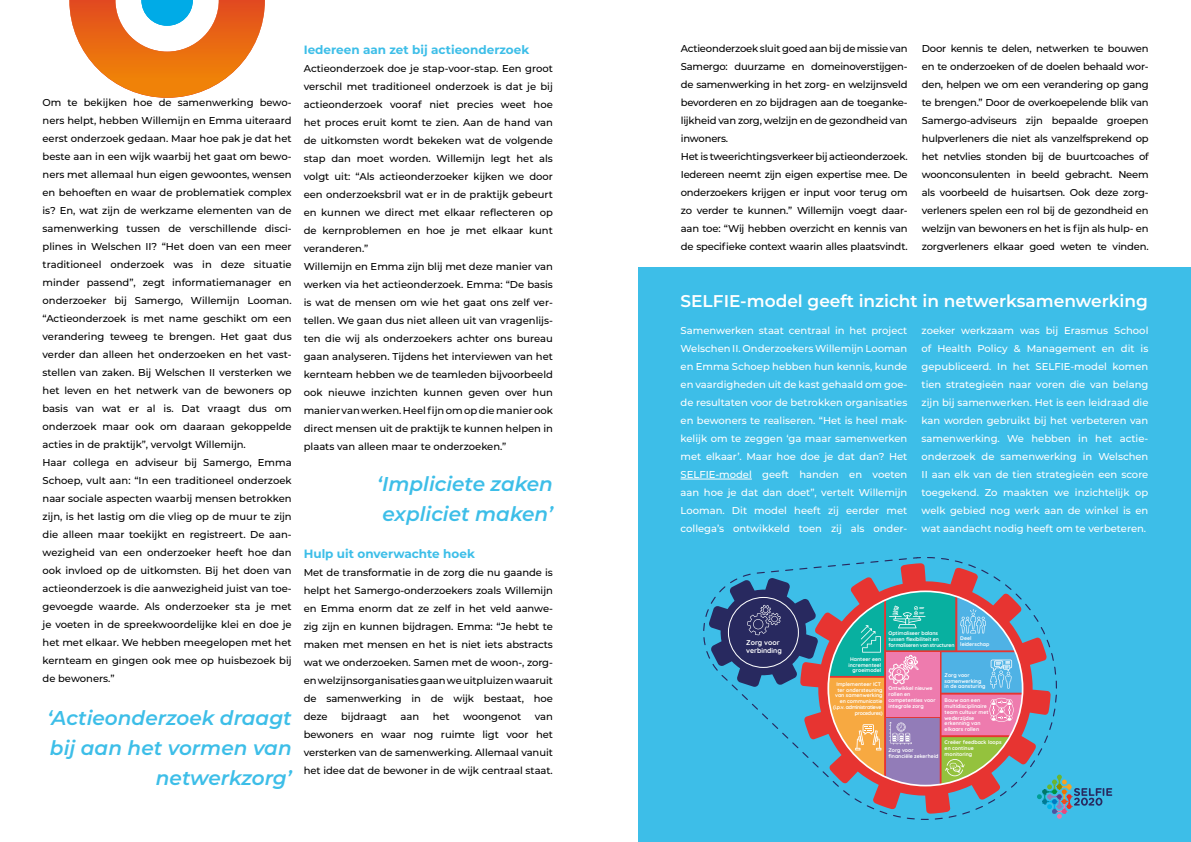
<style>
.page{position:relative;width:1191px;height:842px;background:#fff}
.page>*{position:absolute;margin:0;border:0;box-sizing:border-box;transform-origin:0 0}
.t1{font:italic 600 20px/30px "Montserrat";color:#3dbee8;text-align:right}
.t2{font:600 17px "Montserrat";color:#fff}
.t3{font:700 12px "Montserrat";color:#3dbee8}
.t4{font:500 10px/18px "Montserrat";color:#000;text-align:justify}
.t5{font:500 10px/18px "Montserrat";color:#fff;text-align:justify}
.t6{font:500 10px/18px "Montserrat";letter-spacing:-.02em;color:#000}
.t7{font:700 7px/7.5px "Quicksand";color:#fff}
.t8{font:700 5.2px/5.8px "Quicksand";color:#fff}
</style>
<div class="page">
<div style="left:638px;top:268px;width:553px;height:574px;background:#3dbee8"></div>
<hr style="left:680px;top:479px;width:72px;height:1px;background:#fff">
<svg style="left:843px;top:603px;width:214px;height:217px"></svg>
<svg style="left:1037px;top:775px;width:75px;height:44px"></svg>
<svg style="left:703px;top:557px;width:319px;height:231px"></svg>
<svg style="left:69px;top:0;width:196px;height:98px"></svg>
<p class="t4" style="left:43px;top:93px;width:251px;text-align:left">Om te bekijken hoe de samenwerking bewo&shy;ners helpt, hebben Willemijn en Emma uiteraard eerst onderzoek gedaan. Maar hoe pak je dat het beste aan in een wijk waarbij het gaat om bewo&shy;ners met allemaal hun eigen gewoontes, wensen en behoeften en waar de problematiek complex is? En, wat zijn de werkzame elementen van de samenwerking tussen de verschillende disci&shy;plines in Welschen II? “Het doen van een meer traditioneel onderzoek was in deze situatie minder passend”, zegt informatiemanager en onderzoeker bij Samergo, Willemijn Looman. “Actieonderzoek is met name geschikt om een verandering teweeg te brengen. Het gaat dus verder dan alleen het onderzoeken en het vast&shy;stellen van zaken. Bij Welschen II versterken we het leven en het netwerk van de bewoners op basis van wat er al is. Dat vraagt dus om onderzoek maar ook om daaraan gekoppelde acties in de praktijk”, vervolgt Willemijn.<br>Haar collega en adviseur bij Samergo, Emma Schoep, vult aan: “In een traditioneel onderzoek naar sociale aspecten waarbij mensen betrokken zijn, is het lastig om die vlieg op de muur te zijn die alleen maar toekijkt en registreert. De aan&shy;wezigheid van een onderzoeker heeft hoe dan ook invloed op de uitkomsten. Bij het doen van actieonderzoek is die aanwezigheid juist van toe&shy;gevoegde waarde. Als onderzoeker sta je met je voeten in de spreekwoordelijke klei en doe je het met elkaar. We hebben meegelopen met het kernteam en gingen ook mee op huisbezoek bij de bewoners.”</p>
<h1 class="t1" style="left:47px;top:702px;width:246px">‘Actieonderzoek draagt bij aan het vormen van netwerkzorg’</h1>
<p class="t3" style="left:304px;top:41px;width:227px">Iedereen aan zet bij actieonderzoek</p>
<p class="t4" style="left:304px;top:59px;width:251px;text-align:left">Actieonderzoek doe je stap-voor-stap. Een groot verschil met traditioneel onderzoek is dat je bij actieonderzoek vooraf niet precies weet hoe het proces eruit komt te zien. Aan de hand van de uitkomsten wordt bekeken wat de volgende stap dan moet worden. Willemijn legt het als volgt uit: “Als actieonderzoeker kijken we door een onderzoeksbril wat er in de praktijk gebeurt en kunnen we direct met elkaar reflecteren op de kernproblemen en hoe je met elkaar kunt veranderen.”<br>Willemijn en Emma zijn blij met deze manier van werken via het actieonderzoek. Emma: “De basis is wat de mensen om wie het gaat ons zelf ver&shy;tellen. We gaan dus niet alleen uit van vragenlijs&shy;ten die wij als onderzoekers achter ons bureau gaan analyseren. Tijdens het interviewen van het kernteam hebben we de teamleden bijvoorbeeld ook nieuwe inzichten kunnen geven over hun manier van werken. Heel fijn om op die manier ook direct mensen uit de praktijk te kunnen helpen in plaats van alleen maar te onderzoeken.”</p>
<h1 class="t1" style="left:377px;top:467px;width:177px;text-align:left">‘Impliciete zaken expliciet maken’</h1>
<p class="t3" style="left:304px;top:545px;width:173px">Hulp uit onverwachte hoek</p>
<p class="t4" style="left:304px;top:563px;width:251px">Met de transformatie in de zorg die nu gaande is helpt het Samergo-onderzoekers zoals Willemijn en Emma enorm dat ze zelf in het veld aanwe&shy;zig zijn en kunnen bijdragen. Emma: “Je hebt te maken met mensen en het is niet iets abstracts wat we onderzoeken. Samen met de woon-, zorg&shy;en welzijnsorganisaties gaan we uitpluizen waaruit de samenwerking in de wijk bestaat, hoe deze</p>
<p class="t4" style="left:341px;top:707px;width:47px">bijdraagt</p>
<p class="t4" style="left:400px;top:707px;width:20px">aan</p>
<p class="t4" style="left:433px;top:707px;width:18px">het</p>
<p class="t4" style="left:463px;top:707px;width:60px">woongenot</p>
<p class="t4" style="left:304px;top:707px;width:251px;text-indent:231px">van bewoners en waar nog ruimte ligt voor het versterken van de samenwerking. Allemaal vanuit het idee dat de bewoner in de wijk centraal staat.</p>
<p class="t6" style="left:681px;top:39px;width:228px">Actieonderzoek sluit goed aan bij de missie van Samergo: duurzame en domeinoverstijgen&shy;de samenwerking in het zorg- en welzijnsveld bevorderen en zo bijdragen aan de toeganke&shy;lijkheid van zorg, welzijn en de gezondheid van inwoners.<br>Het is tweerichtingsverkeer bij actieonderzoek.<br>Iedereen neemt zijn eigen expertise mee. De onderzoekers krijgen er input voor terug om zo verder te kunnen.” Willemijn voegt daar&shy;aan toe: “Wij hebben overzicht en kennis van de specifieke context waarin alles plaatsvindt.</p>
<p class="t4" style="left:921px;top:39px;width:228px">Door kennis te delen, netwerken te bouwen en te onderzoeken of de doelen behaald wor&shy;den, helpen we om een verandering op gang te brengen.” Door de overkoepelende blik van Samergo-adviseurs zijn bepaalde groepen hulpverleners die niet als vanzelfsprekend op het netvlies stonden bij de buurtcoaches of woonconsulenten in beeld gebracht. Neem als voorbeeld de huisartsen. Ook deze zorg&shy;verleners spelen een rol bij de gezondheid en welzijn van bewoners en het is fijn als hulp- en zorgverleners elkaar goed weten te vinden.</p>
<h2 class="t2" style="left:680px;top:289px;width:469px">SELFIE-model geeft inzicht in netwerksamenwerking</h2>
<p class="t5" style="left:680px;top:321px;width:228px">Samenwerken staat centraal in het project Welschen II. Onderzoekers Willemijn Looman en Emma Schoep hebben hun kennis, kunde en vaardigheden uit de kast gehaald om goe&shy;de resultaten voor de betrokken organisaties en bewoners te realiseren. “Het is heel mak&shy;kelijk om te zeggen ‘ga maar samenwerken met elkaar’. Maar hoe doe je dat dan? Het SELFIE-model geeft handen en voeten aan hoe je dat dan doet”, vertelt Willemijn Looman. Dit model heeft zij eerder met collega’s ontwikkeld toen zij als onder-</p>
<p class="t5" style="left:921px;top:321px;width:228px">zoeker werkzaam was bij Erasmus School of Health Policy &amp; Management en dit is gepubliceerd. In het SELFIE-model komen tien strategieën naar voren die van belang zijn bij samenwerken. Het is een leidraad die kan worden gebruikt bij het verbeteren van samenwerking. We hebben in het actie&shy;onderzoek de samenwerking in Welschen II aan elk van de tien strategieën een score toegekend. Zo maakten we inzichtelijk op welk gebied nog werk aan de winkel is en wat aandacht nodig heeft om te verbeteren.</p>
<p class="t7" style="left:746px;top:639px;width:37px">Zorg voor verbinding</p>
<p class="t8" style="left:888px;top:630px;width:68px">Optimaliseer balans tussen flexibiliteit en formaliseren van structuren</p>
<p class="t8" style="left:944px;top:671px;width:42px">Zorg voor samenwerking in de aansturing</p>
<p class="t8" style="left:960px;top:635px;width:30px">Deel leiderschap</p>
<p class="t8" style="left:848px;top:655px;width:34px;text-align:right">Hanteer een incrementeel groeimodel</p>
<p class="t8" style="left:833px;top:680px;width:51px;text-align:right">Implementeer ICT ter ondersteuning van samenwerking en communicatie (i.p.v. administratieve procedures)</p>
<p class="t8" style="left:888px;top:685px;width:49px">Ontwikkel nieuwe rollen en competenties voor integrale zorg</p>
<p class="t8" style="left:888px;top:747px;width:51px">Zorg voor financiële zekerheid</p>
<p class="t8" style="left:944px;top:697px;width:45px">Bouw aan een multidisciplinaire team cultuur met wederzijdse erkenning van elkaars rollen</p>
<p class="t8" style="left:944px;top:739px;width:58px">Creëer feedback loops en continue monitoring</p>
</div>
